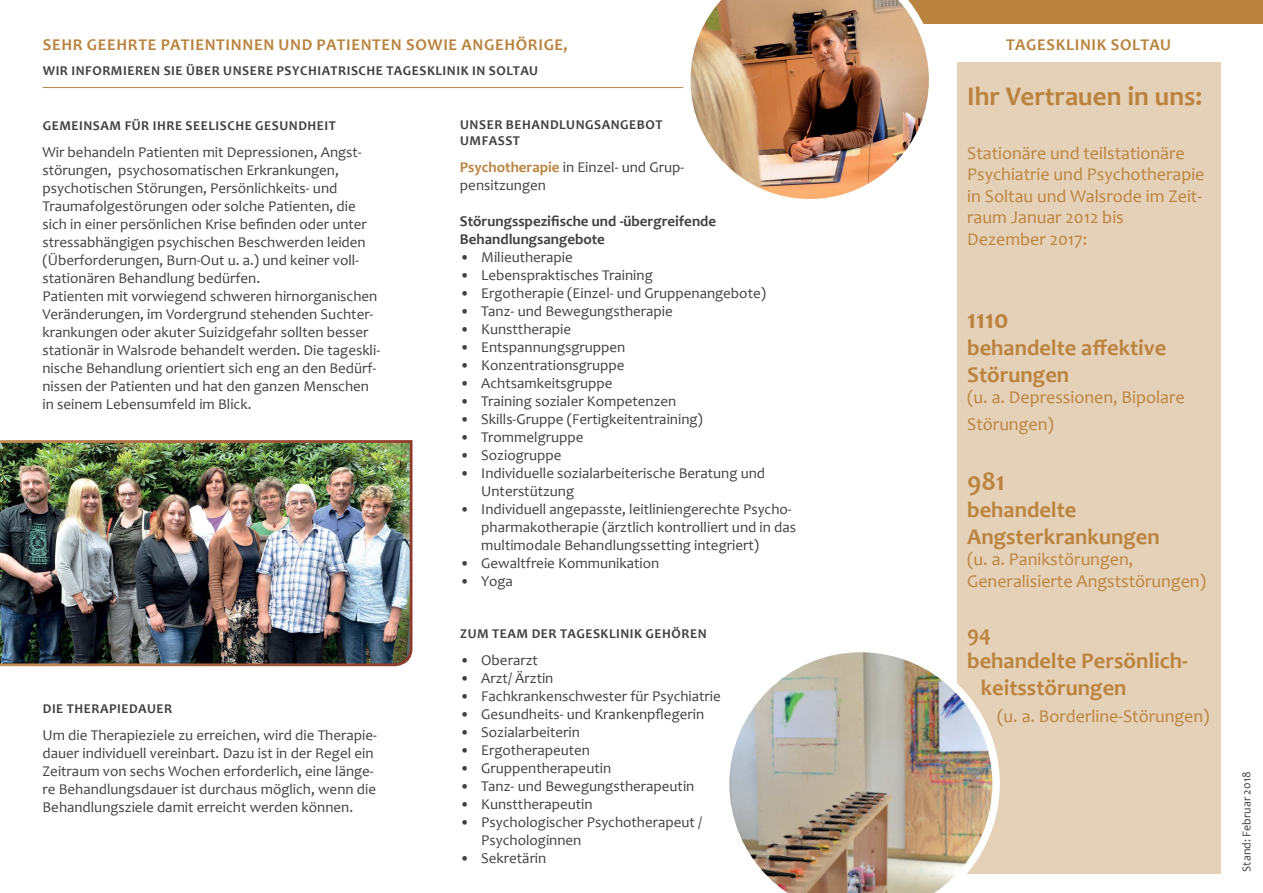
<style>
.page{position:relative;width:1263px;height:893px;background:#fff}
.page>*{position:absolute;margin:0;border:0;box-sizing:border-box;transform-origin:0 0}
.t1{font:700 27px "Candara";color:#ba8440}
.t2{font:700 22.5px/27px "Candara";color:#ba8440}
.t3{font:18px/21.6px "Candara";color:#ba8440}
.t4{font:700 16.5px "Candara";letter-spacing:.04em;color:#ba8440}
.t5{font:15px/18px "Candara";color:#414042}
.t6{font:700 15px "Candara";color:#414042}
.t7{font:700 13.5px/16.2px "Candara";letter-spacing:.04em;color:#414042}
.t8{font:12px "Candara";color:#414042}
.s1{font-weight:700;color:#ba8440}
</style>
<div class="page">
<hr style="left:43px;top:87px;width:765px;height:1px;background:#ba8440">
<div style="left:842px;top:0;width:421px;height:23px;background:#ba8440"></div>
<div style="left:957px;top:62px;width:263px;height:812px;background:#e5d1b8"></div>
<img style="left:683px;top:0;width:253px;height:199px">
<img style="left:0;top:440px;width:413px;height:227px">
<img style="left:729px;top:652px;width:271px;height:241px">
<p class="t4" style="left:43px;top:34px;width:526px">SEHR GEEHRTE PATIENTINNEN UND PATIENTEN SOWIE ANGEHÖRIGE,</p>
<p class="t7" style="left:43px;top:62px;width:497px">WIR INFORMIEREN SIE ÜBER UNSERE PSYCHIATRISCHE TAGESKLINIK IN SOLTAU</p>
<p class="t7" style="left:43px;top:117px;width:295px">GEMEINSAM FÜR IHRE SEELISCHE GESUNDHEIT</p>
<p class="t5" style="left:43px;top:143px;width:326px">Wir behandeln Patienten mit Depressionen, Angst&shy;störungen, psychosomatischen Erkrankungen, psychotischen Störungen, Persönlichkeits- und Traumafolgestörungen oder solche Patienten, die sich in einer persönlichen Krise befinden oder unter stressabhängigen psychischen Beschwerden leiden (Überforderungen, Burn-Out u. a.) und keiner voll-</p>
<p class="t5" style="left:43px;top:269px;width:219px">stationären Behandlung bedürfen.</p>
<p class="t5" style="left:43px;top:287px;width:339px">Patienten mit vorwiegend schweren hirnorganischen Veränderungen, im Vordergrund stehenden Suchter&shy;krankungen oder akuter Suizidgefahr sollten besser stationär in Walsrode behandelt werden. Die tageskli&shy;nische Behandlung orientiert sich eng an den Bedürf&shy;nissen der Patienten und hat den ganzen Menschen in seinem Lebensumfeld im Blick.</p>
<p class="t7" style="left:43px;top:700px;width:131px">DIE THERAPIEDAUER</p>
<p class="t5" style="left:43px;top:726px;width:336px">Um die Therapieziele zu erreichen, wird die Therapie&shy;dauer individuell vereinbart. Dazu ist in der Regel ein Zeitraum von sechs Wochen erforderlich, eine länge&shy;re Behandlungsdauer ist durchaus möglich, wenn die Behandlungsziele damit erreicht werden können.</p>
<p class="t7" style="left:460px;top:116px;width:204px">UNSER BEHANDLUNGSANGEBOT<br>UMFASST</p>
<p class="t5" style="left:460px;top:158px;width:226px"><span class="s1">Psychotherapie</span> in Einzel- und Grup&shy;pensitzungen</p>
<p class="t6" style="left:460px;top:212px;width:258px">Störungsspezifische und -übergreifende</p>
<p class="t6" style="left:460px;top:230px;width:146px">Behandlungsangebote</p>
<p class="t5" style="left:460px;top:248px;width:114px">• Milieutherapie</p>
<p class="t5" style="left:460px;top:266px;width:194px">• Lebenspraktisches Training</p>
<p class="t5" style="left:460px;top:284px;width:308px">• Ergotherapie (Einzel- und Gruppenangebote)</p>
<p class="t5" style="left:460px;top:302px;width:214px">• Tanz- und Bewegungstherapie</p>
<p class="t5" style="left:460px;top:320px;width:113px">• Kunsttherapie</p>
<p class="t5" style="left:460px;top:338px;width:167px">• Entspannungsgruppen</p>
<p class="t5" style="left:460px;top:356px;width:166px">• Konzentrationsgruppe</p>
<p class="t5" style="left:460px;top:374px;width:154px">• Achtsamkeitsgruppe</p>
<p class="t5" style="left:460px;top:392px;width:218px">• Training sozialer Kompetenzen</p>
<p class="t5" style="left:460px;top:410px;width:244px">• Skills-Gruppe (Fertigkeitentraining)</p>
<p class="t5" style="left:460px;top:428px;width:125px">• Trommelgruppe</p>
<p class="t5" style="left:460px;top:446px;width:103px">• Soziogruppe</p>
<p class="t5" style="left:460px;top:464px;width:307px">• Individuelle sozialarbeiterische Beratung und</p>
<p class="t5" style="left:481px;top:482px;width:94px">Unterstützung</p>
<p class="t5" style="left:481px;top:500px;width:316px;text-indent:-21px">• Individuell angepasste, leitliniengerechte Psycho&shy;pharmakotherapie (ärztlich kontrolliert und in das multimodale Behandlungssetting integriert)</p>
<p class="t5" style="left:460px;top:554px;width:201px">• Gewaltfreie Kommunikation</p>
<p class="t5" style="left:460px;top:572px;width:54px">• Yoga</p>
<p class="t7" style="left:460px;top:626px;width:248px">ZUM TEAM DER TAGESKLINIK GEHÖREN</p>
<p class="t5" style="left:460px;top:651px;width:79px">• Oberarzt</p>
<p class="t5" style="left:460px;top:669px;width:95px">• Arzt/ Ärztin</p>
<p class="t5" style="left:460px;top:687px;width:262px">• Fachkrankenschwester für Psychiatrie</p>
<p class="t5" style="left:460px;top:705px;width:246px">• Gesundheits- und Krankenpflegerin</p>
<p class="t5" style="left:460px;top:723px;width:121px">• Sozialarbeiterin</p>
<p class="t5" style="left:460px;top:741px;width:132px">• Ergotherapeuten</p>
<p class="t5" style="left:460px;top:759px;width:153px">• Gruppentherapeutin</p>
<p class="t5" style="left:460px;top:777px;width:236px">• Tanz- und Bewegungstherapeutin</p>
<p class="t5" style="left:460px;top:795px;width:134px">• Kunsttherapeutin</p>
<p class="t5" style="left:481px;top:813px;width:222px;text-indent:-21px">• Psychologischer Psychotherapeut /<br>Psychologinnen</p>
<p class="t5" style="left:460px;top:849px;width:88px">• Sekretärin</p>
<p class="t4" style="left:1006px;top:34px;width:166px">TAGESKLINIK SOLTAU</p>
<p class="t1" style="left:967px;top:79px;width:237px">Ihr Vertrauen in uns:</p>
<p class="t3" style="left:967px;top:142px;width:239px">Stationäre und teilstationäre<br>Psychiatrie und Psychotherapie in Soltau und Walsrode im Zeit&shy;raum Januar 2012 bis</p>
<p class="t3" style="left:967px;top:228px;width:122px">Dezember 2017:</p>
<p class="t1" style="left:967px;top:302px;width:43px">1110</p>
<p class="t2" style="left:967px;top:334px;width:201px">behandelte affektive</p>
<p class="t2" style="left:967px;top:361px;width:104px">Störungen</p>
<p class="t3" style="left:967px;top:384px;width:219px;line-height:27px">(u. a. Depressionen, Bipolare<br>Störungen)</p>
<p class="t1" style="left:967px;top:464px;width:39px">981</p>
<p class="t2" style="left:967px;top:496px;width:111px">behandelte</p>
<p class="t2" style="left:967px;top:523px;width:194px">Angsterkrankungen</p>
<p class="t3" style="left:967px;top:549px;width:168px">(u. a. Panikstörungen,</p>
<p class="t3" style="left:967px;top:570px;width:240px">Generalisierte Angststörungen)</p>
<p class="t2" style="left:967px;top:620px;width:25px">94</p>
<p class="t2" style="left:981px;top:647px;width:209px;text-indent:-14px">behandelte Persönlich&shy;keitsstörungen</p>
<p class="t3" style="left:997px;top:705px;width:214px">(u. a. Borderline-Störungen)</p>
<p class="t8" style="left:1239px;top:872px;width:102px;rotate:-90deg">Stand: Februar 2018</p>
</div>
